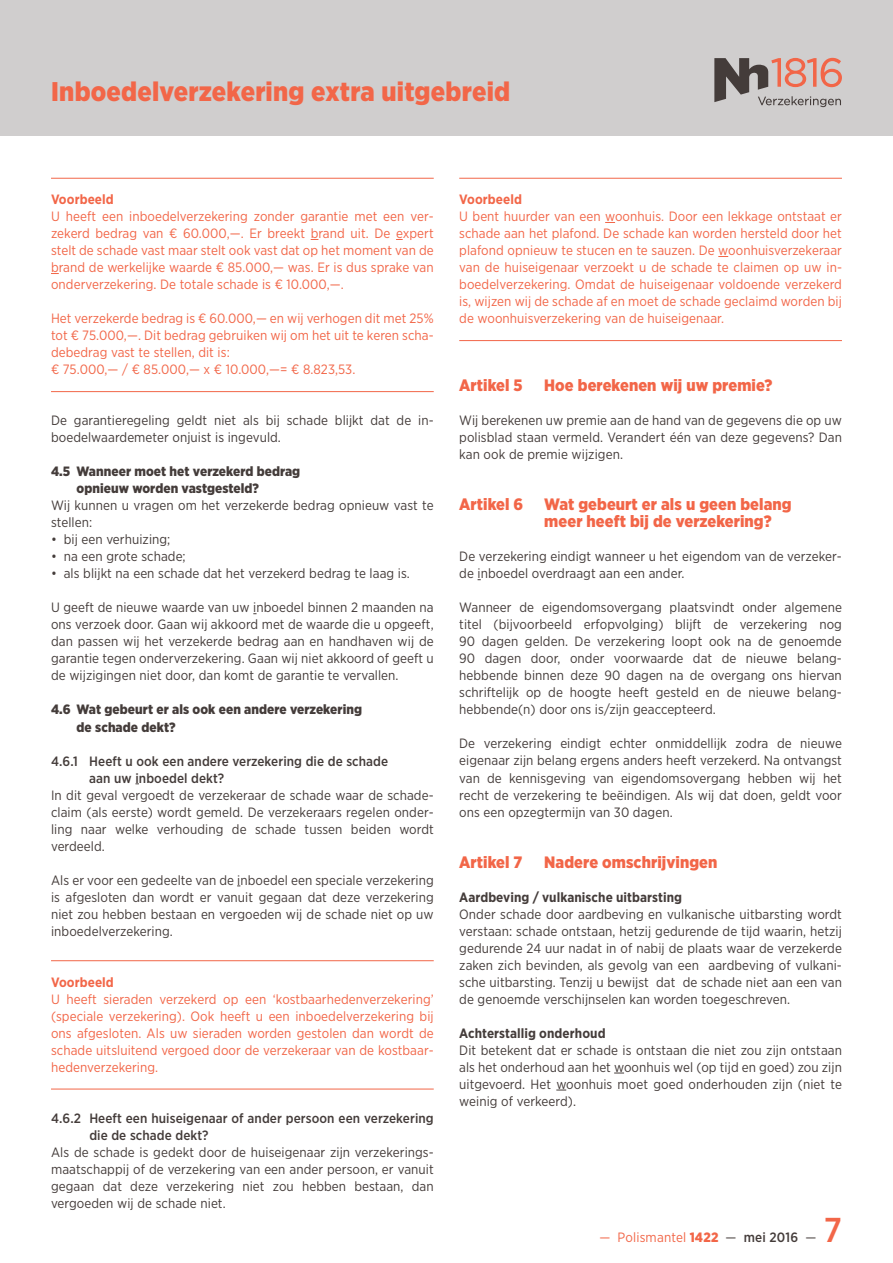
<style>
.page{position:relative;width:893px;height:1263px;background:#fff}
.page>*{position:absolute;margin:0;border:0;box-sizing:border-box;transform-origin:0 0}
.t1{font:500 34.5px "Gotham Narrow";color:#f26648}
.t2{font:900 27px "Gotham Narrow";letter-spacing:.01em;color:#f26648}
.t3{font:900 16.5px/17px "Gotham Narrow";letter-spacing:.005em;color:#f26648}
.t4{font:13.5px/17px "Gotham Narrow";letter-spacing:.005em;color:#443c3a;text-align:justify}
.t5{font:13.5px/17px "Gotham Narrow";letter-spacing:.005em;color:#f26648;text-align:justify}
.t6{font:500 13.5px/17px "Gotham Narrow";letter-spacing:.005em;color:#443c3a}
.t7{font:900 13.5px/17px "Gotham Narrow";letter-spacing:.005em;color:#443c3a}
.t8{font:700 13.5px "Gotham Narrow";letter-spacing:.005em;color:#443c3a}
.t9{font:700 13.5px "Gotham Narrow";letter-spacing:.005em;color:#f26648}
.s1{font-weight:900}
.s2{color:#443c3a}
.s3{font-weight:500;color:#443c3a}
</style>
<div class="page">
<hr style="left:51px;top:178px;width:383px;height:1px;background:#f26648">
<hr style="left:51px;top:391px;width:383px;height:1px;background:#f26648">
<hr style="left:51px;top:960px;width:383px;height:1px;background:#f26648">
<hr style="left:51px;top:1089px;width:383px;height:1px;background:#f26648">
<hr style="left:459px;top:178px;width:383px;height:1px;background:#f26648">
<hr style="left:459px;top:340px;width:383px;height:1px;background:#f26648">
<div style="left:0;top:0;width:893px;height:136px;background:#d0cece"></div>
<svg style="left:714px;top:58px;width:128px;height:49px"></svg>
<h2 class="t2" style="left:51px;top:73px;width:461px">Inboedelverzekering extra uitgebreid</h2>
<p class="t9" style="left:51px;top:191px;width:64px">Voorbeeld</p>
<p class="t5" style="left:51px;top:208px;width:384px">U heeft een inboedelverzekering zonder garantie met een ver&shy;zekerd bedrag van € 60.000,—. Er breekt brand uit. De expert stelt de schade vast maar stelt ook vast dat op het moment van de brand de werkelijke waarde € 85.000,— was. Er is dus sprake van onderverzekering. De totale schade is € 10.000,—.</p>
<p class="t5" style="left:51px;top:310px;width:384px;text-align:left">Het verzekerde bedrag is € 60.000,— en wij verhogen dit met 25% tot € 75.000,—. Dit bedrag gebruiken wij om het uit te keren scha&shy;debedrag vast te stellen, dit is:<br>€ 75.000,— / € 85.000,— x € 10.000,—= € 8.823,53.</p>
<p class="t4" style="left:51px;top:412px;width:384px">De garantieregeling geldt niet als bij schade blijkt dat de in&shy;boedelwaardemeter onjuist is ingevuld.</p>
<p class="t7" style="left:77px;top:463px;width:225px;text-indent:-26px">4.5 Wanneer moet het verzekerd bedrag opnieuw worden vastgesteld?</p>
<p class="t4" style="left:51px;top:497px;width:384px">Wij kunnen u vragen om het verzekerde bedrag opnieuw vast te stellen:</p>
<p class="t4" style="left:51px;top:531px;width:121px">• bij een verhuizing;</p>
<p class="t4" style="left:51px;top:548px;width:136px">• na een grote schade;</p>
<p class="t4" style="left:51px;top:565px;width:360px">• als blijkt na een schade dat het verzekerd bedrag te laag is.</p>
<p class="t4" style="left:51px;top:599px;width:384px">U geeft de nieuwe waarde van uw inboedel binnen 2 maanden na ons verzoek door. Gaan wij akkoord met de waarde die u opgeeft, dan passen wij het verzekerde bedrag aan en handhaven wij de garantie tegen onderverzekering. Gaan wij niet akkoord of geeft u de wijzigingen niet door, dan komt de garantie te vervallen.</p>
<p class="t7" style="left:77px;top:701px;width:287px;text-indent:-26px">4.6 Wat gebeurt er als ook een andere verzekering de schade dekt?</p>
<p class="t6" style="left:89px;top:752px;width:300px;text-indent:-38px">4.6.1 Heeft u ook een andere verzekering die de schade aan uw inboedel dekt?</p>
<p class="t4" style="left:51px;top:786px;width:384px">In dit geval vergoedt de verzekeraar de schade waar de schade&shy;claim (als eerste) wordt gemeld. De verzekeraars regelen onder&shy;ling naar welke verhouding de schade tussen beiden wordt verdeeld.</p>
<p class="t4" style="left:51px;top:871px;width:384px">Als er voor een gedeelte van de inboedel een speciale verzekering is afgesloten dan wordt er vanuit gegaan dat deze verzekering niet zou hebben bestaan en vergoeden wij de schade niet op uw inboedelverzekering.</p>
<p class="t9" style="left:51px;top:973px;width:64px">Voorbeeld</p>
<p class="t5" style="left:51px;top:990px;width:384px">U heeft sieraden verzekerd op een ‘kostbaarhedenverzekering’ (speciale verzekering). Ook heeft u een inboedelverzekering bij ons afgesloten. Als uw sieraden worden gestolen dan wordt de schade uitsluitend vergoed door de verzekeraar van de kostbaar&shy;hedenverzekering.</p>
<p class="t6" style="left:89px;top:1109px;width:346px;text-indent:-38px">4.6.2 Heeft een huiseigenaar of ander persoon een verzekering die de schade dekt?</p>
<p class="t4" style="left:51px;top:1143px;width:384px">Als de schade is gedekt door de huiseigenaar zijn verzekerings&shy;maatschappij of de verzekering van een ander persoon, er vanuit gegaan dat deze verzekering niet zou hebben bestaan, dan vergoeden wij de schade niet.</p>
<p class="t9" style="left:459px;top:191px;width:64px">Voorbeeld</p>
<p class="t5" style="left:459px;top:208px;width:384px">U bent huurder van een woonhuis. Door een lekkage ontstaat er schade aan het plafond. De schade kan worden hersteld door het plafond opnieuw te stucen en te sauzen. De woonhuisverzekeraar van de huiseigenaar verzoekt u de schade te claimen op uw in&shy;boedelverzekering. Omdat de huiseigenaar voldoende verzekerd is, wijzen wij de schade af en moet de schade geclaimd worden bij de woonhuisverzekering van de huiseigenaar.</p>
<p class="t3" style="left:459px;top:377px;width:65px">Artikel 5</p>
<p class="t3" style="left:544px;top:377px;width:230px">Hoe berekenen wij uw premie?</p>
<p class="t4" style="left:459px;top:412px;width:384px">Wij berekenen uw premie aan de hand van de gegevens die op uw polisblad staan vermeld. Verandert één van deze gegevens? Dan kan ook de premie wijzigen.</p>
<p class="t3" style="left:459px;top:496px;width:66px">Artikel 6</p>
<p class="t3" style="left:544px;top:496px;width:249px">Wat gebeurt er als u geen belang meer heeft bij de verzekering?</p>
<p class="t4" style="left:459px;top:548px;width:384px">De verzekering eindigt wanneer u het eigendom van de verzeker&shy;de inboedel overdraagt aan een ander.</p>
<p class="t4" style="left:459px;top:599px;width:384px">Wanneer de eigendomsovergang plaatsvindt onder algemene titel (bijvoorbeeld erfopvolging) blijft de verzekering nog 90 dagen gelden. De verzekering loopt ook na de genoemde 90 dagen door, onder voorwaarde dat de nieuwe belang&shy;hebbende binnen deze 90 dagen na de overgang ons hiervan schriftelijk op de hoogte heeft gesteld en de nieuwe belang&shy;hebbende(n) door ons is/zijn geaccepteerd.</p>
<p class="t4" style="left:459px;top:735px;width:384px">De verzekering eindigt echter onmiddellijk zodra de nieuwe eigenaar zijn belang ergens anders heeft verzekerd. Na ontvangst van de kennisgeving van eigendomsovergang hebben wij het recht de verzekering te beëindigen. Als wij dat doen, geldt voor ons een opzegtermijn van 30 dagen.</p>
<p class="t3" style="left:459px;top:853px;width:65px">Artikel 7</p>
<p class="t3" style="left:544px;top:853px;width:175px">Nadere omschrijvingen</p>
<p class="t8" style="left:459px;top:888px;width:224px">Aardbeving / vulkanische uitbarsting</p>
<p class="t4" style="left:459px;top:905px;width:384px">Onder schade door aardbeving en vulkanische uitbarsting wordt verstaan: schade ontstaan, hetzij gedurende de tijd waarin, hetzij gedurende 24 uur nadat in of nabij de plaats waar de verzekerde zaken zich bevinden, als gevolg van een aardbeving of vulkani&shy;sche uitbarsting. Tenzij u bewijst dat de schade niet aan een van de genoemde verschijnselen kan worden toegeschreven.</p>
<p class="t8" style="left:459px;top:1024px;width:148px">Achterstallig onderhoud</p>
<p class="t4" style="left:459px;top:1041px;width:384px">Dit betekent dat er schade is ontstaan die niet zou zijn ontstaan als het onderhoud aan het woonhuis wel (op tijd en goed) zou zijn uitgevoerd. Het woonhuis moet goed onderhouden zijn (niet te weinig of verkeerd).</p>
<p class="t5" style="left:599px;top:1228px;width:219px">— Polismantel <span class="s1">1422</span> <span class="s2">—</span> <span class="s3">mei 2016</span> <span class="s2">—</span></p>
<h1 class="t1" style="left:824px;top:1208px;width:20px">7</h1>
</div>
